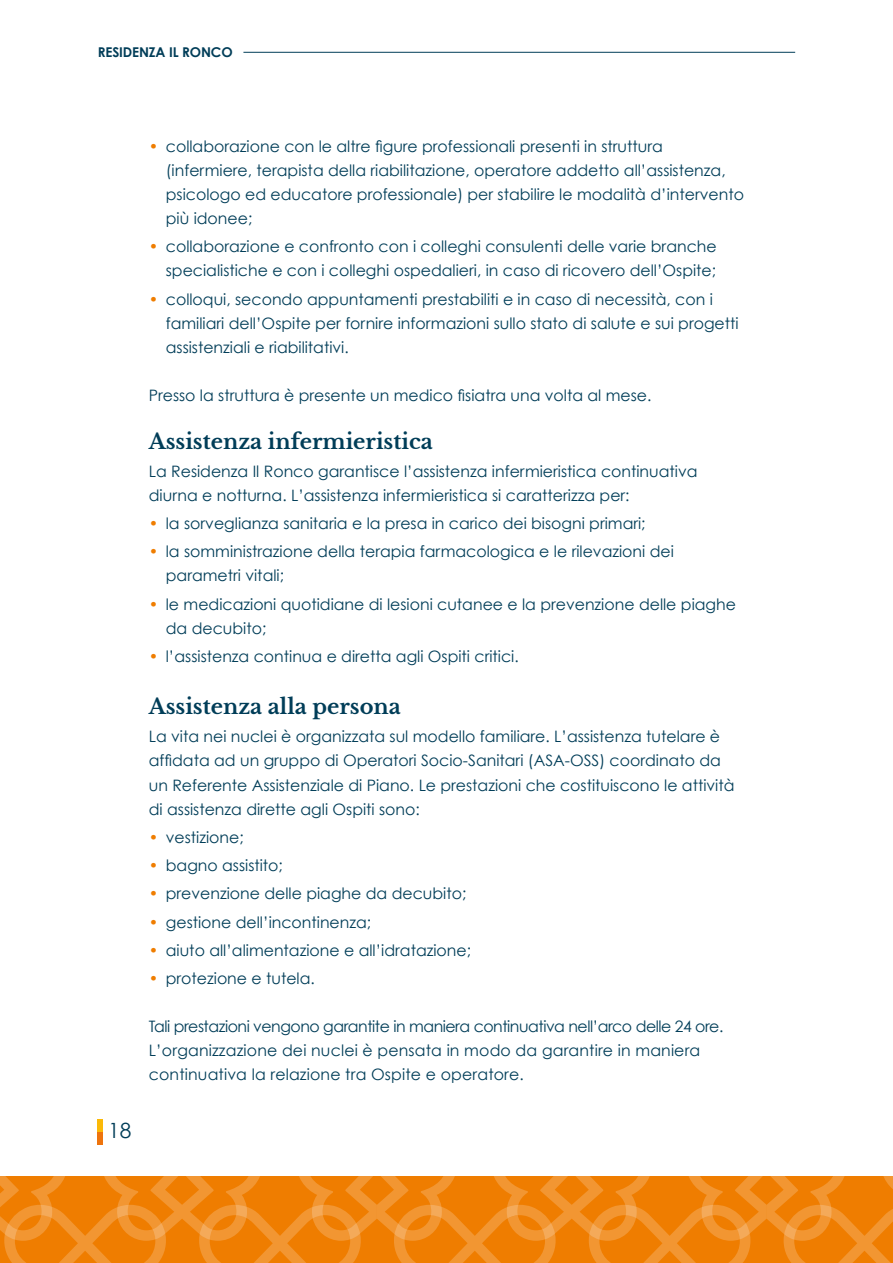
<style>
.page{position:relative;width:893px;height:1263px;background:#fff}
.page>*{position:absolute;margin:0;border:0;box-sizing:border-box;transform-origin:0 0}
.t1{font:700 21px "Libre Baskerville";color:#003d58}
.t2{font:21px "Century Gothic";color:#003d58}
.t3{font:15.75px/24px "Century Gothic";color:#003d58}
.t4{font:700 13.5px "Century Gothic";letter-spacing:-.01em;color:#003d58}
.s1{color:#ef7d00}
</style>
<div class="page">
<svg style="left:0;top:1176px;width:893px;height:87px;fill:#ef7d00"></svg>
<hr style="left:243px;top:52px;width:552px;height:1px;background:#003d58">
<div style="left:98px;top:1132px;width:5px;height:12px;background:#ee740d"></div>
<div style="left:98px;top:1119px;width:5px;height:13px;background:#fbb908"></div>
<p class="t4" style="left:98px;top:44px;width:136px">RESIDENZA IL RONCO</p>
<h1 class="t2" style="left:108px;top:1118px;width:25px">18</h1>
<p class="t3" style="left:166px;top:134px;width:580px;text-indent:-17px"><span class="s1">•</span> collaborazione con le altre figure professionali presenti in struttura (infermiere, terapista della riabilitazione, operatore addetto all’assistenza, psicologo ed educatore professionale) per stabilire le modalità d’intervento più idonee;</p>
<p class="t3" style="left:149px;top:234px;width:569px;text-align:right"><span class="s1">•</span> collaborazione e confronto con i colleghi consulenti delle varie branche specialistiche e con i colleghi ospedalieri, in caso di ricovero dell’Ospite;</p>
<p class="t3" style="left:166px;top:287px;width:574px;text-indent:-17px"><span class="s1">•</span> colloqui, secondo appuntamenti prestabiliti e in caso di necessità, con i familiari dell’Ospite per fornire informazioni sullo stato di salute e sui progetti assistenziali e riabilitativi.</p>
<p class="t3" style="left:149px;top:383px;width:504px">Presso la struttura è presente un medico fisiatra una volta al mese.</p>
<h1 class="t1" style="left:149px;top:428px;width:286px">Assistenza infermieristica</h1>
<p class="t3" style="left:149px;top:459px;width:550px">La Residenza Il Ronco garantisce l’assistenza infermieristica continuativa diurna e notturna. L’assistenza infermieristica si caratterizza per:</p>
<p class="t3" style="left:149px;top:511px;width:498px"><span class="s1">•</span> la sorveglianza sanitaria e la presa in carico dei bisogni primari;</p>
<p class="t3" style="left:166px;top:539px;width:510px;text-indent:-17px"><span class="s1">•</span> la somministrazione della terapia farmacologica e le rilevazioni dei parametri vitali;</p>
<p class="t3" style="left:166px;top:592px;width:572px;text-indent:-17px"><span class="s1">•</span> le medicazioni quotidiane di lesioni cutanee e la prevenzione delle piaghe da decubito;</p>
<p class="t3" style="left:149px;top:644px;width:371px"><span class="s1">•</span> l’assistenza continua e diretta agli Ospiti critici.</p>
<h1 class="t1" style="left:149px;top:694px;width:254px">Assistenza alla persona</h1>
<p class="t3" style="left:149px;top:724px;width:587px">La vita nei nuclei è organizzata sul modello familiare. L’assistenza tutelare è affidata ad un gruppo di Operatori Socio-Sanitari (ASA-OSS) coordinato da un Referente Assistenziale di Piano. Le prestazioni che costituiscono le attività di assistenza dirette agli Ospiti sono:</p>
<p class="t3" style="left:149px;top:825px;width:96px"><span class="s1">•</span> vestizione;</p>
<p class="t3" style="left:149px;top:853px;width:136px"><span class="s1">•</span> bagno assistito;</p>
<p class="t3" style="left:149px;top:881px;width:319px"><span class="s1">•</span> prevenzione delle piaghe da decubito;</p>
<p class="t3" style="left:149px;top:910px;width:224px"><span class="s1">•</span> gestione dell’incontinenza;</p>
<p class="t3" style="left:149px;top:938px;width:324px"><span class="s1">•</span> aiuto all’alimentazione e all’idratazione;</p>
<p class="t3" style="left:149px;top:966px;width:168px"><span class="s1">•</span> protezione e tutela.</p>
<p class="t3" style="left:149px;top:1014px;width:576px">Tali prestazioni vengono garantite in maniera continuativa nell’arco delle 24 ore.<br>L’organizzazione dei nuclei è pensata in modo da garantire in maniera continuativa la relazione tra Ospite e operatore.</p>
</div>
